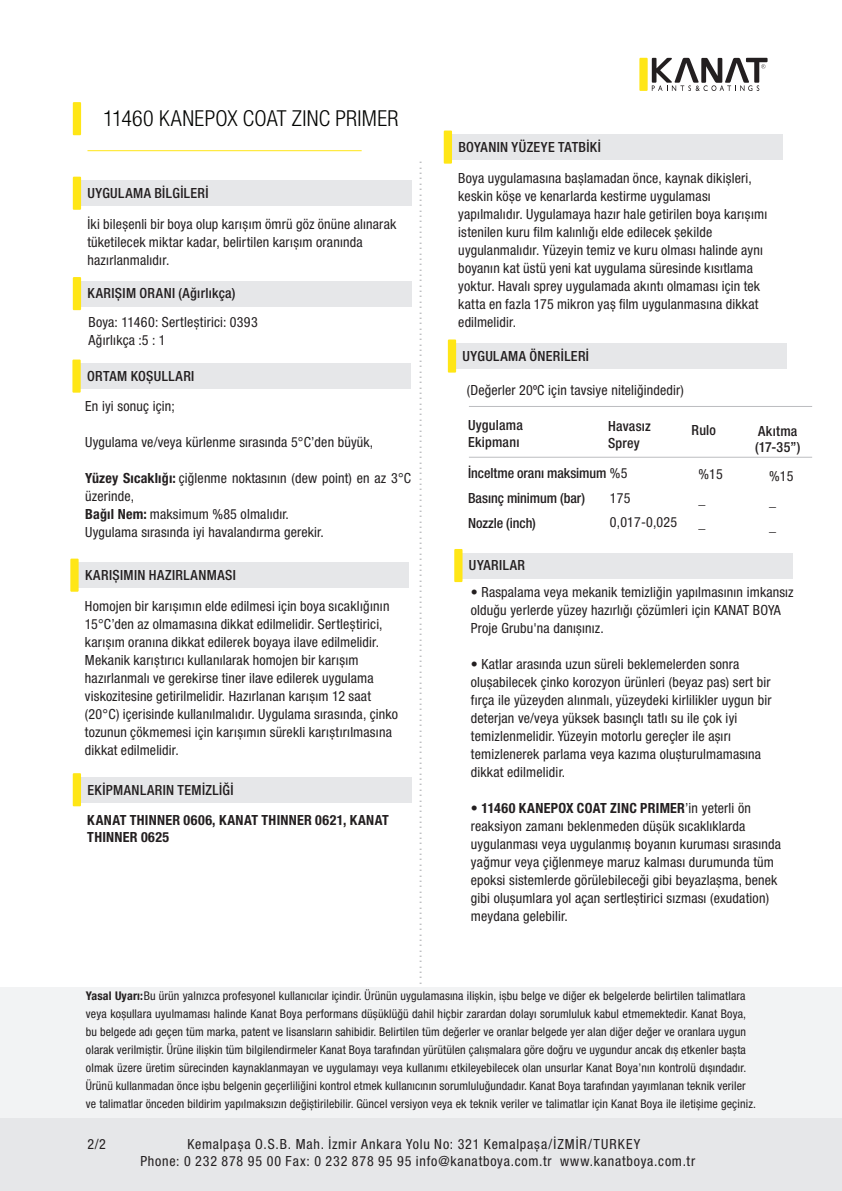
<style>
.page{position:relative;width:842px;height:1191px;background:#fff}
.page>*{position:absolute;margin:0;border:0;box-sizing:border-box;transform-origin:0 0}
.t1{font:300 condensed 22px "Helvetica Neue LT Pro";letter-spacing:.015em;color:#040503}
.t2{font:300 condensed 18px "Helvetica Neue LT Pro";color:#bcbdc0;scale:1.06 1}
.t3{font:condensed 14px/18px "Helvetica Neue LT Pro";letter-spacing:.01em;color:#231f20}
.t4{font:500 condensed 14px/16.8px "Helvetica Neue LT Pro";letter-spacing:.025em;color:#231f20}
.t5{font:condensed 14px/16.8px "Helvetica Neue LT Pro";letter-spacing:.055em;color:#231f20;text-align:center}
.t6{font:500 condensed 14px/24.8px "Helvetica Neue LT Pro";color:#231f20}
.t7{font:700 condensed 14px/16.8px "Helvetica Neue LT Pro";letter-spacing:.025em;color:#231f20}
.t8{font:condensed 12px/18px "Helvetica Neue LT Pro";letter-spacing:.01em;color:#231f20}
.s1{font-weight:700}
.s2{font-weight:400}
</style>
<div class="page">
<div style="left:77px;top:180px;width:334px;height:26px;background:#e6e7e9"></div>
<svg style="left:73px;top:177px;width:8px;height:33px"></svg>
<div style="left:458px;top:553px;width:335px;height:25px;background:#e6e7e9"></div>
<svg style="left:454px;top:549px;width:8px;height:33px"></svg>
<div style="left:77px;top:363px;width:334px;height:26px;background:#e6e7e9"></div>
<svg style="left:72px;top:359px;width:9px;height:34px"></svg>
<div style="left:74px;top:562px;width:335px;height:26px;background:#e6e7e9"></div>
<svg style="left:70px;top:558px;width:9px;height:34px"></svg>
<div style="left:448px;top:134px;width:334px;height:26px;background:#e6e7e9"></div>
<svg style="left:444px;top:130px;width:8px;height:34px"></svg>
<div style="left:77px;top:281px;width:334px;height:25px;background:#e6e7e9"></div>
<svg style="left:73px;top:277px;width:8px;height:33px"></svg>
<div style="left:77px;top:777px;width:334px;height:25px;background:#e6e7e9"></div>
<svg style="left:73px;top:773px;width:8px;height:33px"></svg>
<div style="left:0;top:1117px;width:842px;height:74px;background:#e6e7e9"></div>
<hr style="left:87px;top:150px;width:275px;height:1px;background:#ffe616">
<svg style="left:73px;top:102px;width:8px;height:33px"></svg>
<svg style="left:639px;top:58px;width:129px;height:33px"></svg>
<div style="left:0;top:986px;width:842px;height:131px;background:#f2f3f4"></div>
<div style="left:452px;top:343px;width:334px;height:26px;background:#e6e7e9"></div>
<svg style="left:448px;top:339px;width:8px;height:34px"></svg>
<hr style="left:469px;top:457px;width:343px;height:1px;background:#bcbdc0">
<hr style="left:469px;top:406px;width:343px;height:1px;background:#bcbdc0">
<h1 class="t1" style="left:103px;top:105px;width:297px">11460 KANEPOX COAT ZINC PRIMER</h1>
<p class="t4" style="left:458px;top:138px;width:144px">BOYANIN YÜZEYE TATBİKİ</p>
<p class="t3" style="left:458px;top:169px;width:310px">Boya uygulamasına bașlamadan önce, kaynak dikișleri, keskin köșe ve kenarlarda kestirme uygulaması yapılmalıdır. Uygulamaya hazır hale getirilen boya karıșımı istenilen kuru film kalınlığı elde edilecek șekilde uygulanmalıdır. Yüzeyin temiz ve kuru olması halinde aynı boyanın kat üstü yeni kat uygulama süresinde kısıtlama yoktur. Havalı sprey uygulamada akıntı olmaması için tek katta en fazla 175 mikron yaș film uygulanmasına dikkat edilmelidir.</p>
<p class="t2" style="left:436px;top:160px;width:916px;rotate:90deg">.....................................................................................................................................................................................</p>
<p class="t4" style="left:87px;top:184px;width:123px">UYGULAMA BİLGİLERİ</p>
<p class="t3" style="left:87px;top:215px;width:311px">İki bileșenli bir boya olup karıșım ömrü göz önüne alınarak tüketilecek miktar kadar, belirtilen karıșım oranında hazırlanmalıdır.</p>
<p class="t4" style="left:87px;top:285px;width:149px">KARIȘIM ORANI (Ağırlıkça)</p>
<p class="t3" style="left:88px;top:313px;width:171px">Boya: 11460: Sertleștirici: 0393<br>Ağırlıkça :5 : 1</p>
<p class="t4" style="left:462px;top:347px;width:128px">UYGULAMA ÖNERİLERİ</p>
<p class="t4" style="left:87px;top:367px;width:109px">ORTAM KOȘULLARI</p>
<p class="t3" style="left:467px;top:380px;width:218px">(Değerler 20ºC için tavsiye niteliğindedir)</p>
<p class="t4" style="left:468px;top:417px;width:56px">Uygulama<br>Ekipmanı</p>
<p class="t4" style="left:608px;top:418px;width:44px">Havasız<br>Sprey</p>
<p class="t4" style="left:755px;top:422px;width:47px">Akıtma (17-35”)</p>
<p class="t3" style="left:698px;top:461px;width:26px;line-height:24.8px">%15 _<br>_</p>
<p class="t3" style="left:769px;top:464px;width:26px;line-height:24.8px">%15 _<br>_</p>
<p class="t3" style="left:85px;top:397px;width:91px">En iyi sonuç için;</p>
<p class="t3" style="left:85px;top:433px;width:289px">Uygulama ve/veya kürlenme sırasında 5°C’den büyük,</p>
<p class="t3" style="left:85px;top:469px;width:327px"><span class="s1">Yüzey Sıcaklığı:</span> çiğlenme noktasının (dew point) en az 3°C üzerinde,<br><span class="s1">Bağıl Nem:</span> maksimum %85 olmalıdır.<br>Uygulama sırasında iyi havalandırma gerekir.</p>
<p class="t4" style="left:691px;top:421px;width:26px">Rulo</p>
<p class="t6" style="left:468px;top:461px;width:161px">İnceltme oranı maksimum <span class="s2">%5<br></span>Basınç minimum (bar)<br>Nozzle (inch)</p>
<p class="t3" style="left:610px;top:485px;width:69px;line-height:24.8px">175<br>0,017-0,025</p>
<p class="t4" style="left:469px;top:557px;width:58px">UYARILAR</p>
<p class="t4" style="left:85px;top:566px;width:152px">KARIȘIMIN HAZIRLANMASI</p>
<p class="t3" style="left:85px;top:596px;width:314px">Homojen bir karıșımın elde edilmesi için boya sıcaklığının 15°C’den az olmamasına dikkat edilmelidir. Sertleștirici, karıșım oranına dikkat edilerek boyaya ilave edilmelidir.<br>Mekanik karıștırıcı kullanılarak homojen bir karıșım hazırlanmalı ve gerekirse tiner ilave edilerek uygulama viskozitesine getirilmelidir. Hazırlanan karıșım 12 saat (20°C) içerisinde kullanılmalıdır. Uygulama sırasında, çinko tozunun çökmemesi için karıșımın sürekli karıștırılmasına dikkat edilmelidir.</p>
<p class="t3" style="left:471px;top:582px;width:324px">• Raspalama veya mekanik temizliğin yapılmasının imkansız olduğu yerlerde yüzey hazırlığı çözümleri için KANAT BOYA<br>Proje Grubu'na danıșınız.</p>
<p class="t3" style="left:471px;top:654px;width:302px">• Katlar arasında uzun süreli beklemelerden sonra olușabilecek çinko korozyon ürünleri (beyaz pas) sert bir fırça ile yüzeyden alınmalı, yüzeydeki kirlilikler uygun bir deterjan ve/veya yüksek basınçlı tatlı su ile çok iyi temizlenmelidir. Yüzeyin motorlu gereçler ile așırı temizlenerek parlama veya kazıma olușturulmamasına dikkat edilmelidir.</p>
<p class="t3" style="left:471px;top:798px;width:312px">• <span class="s1">11460 KANEPOX COAT ZINC PRIMER</span>’in yeterli ön reaksiyon zamanı beklenmeden düșük sıcaklıklarda uygulanması veya uygulanmıș boyanın kuruması sırasında yağmur veya çiğlenmeye maruz kalması durumunda tüm epoksi sistemlerde görülebileceği gibi beyazlașma, benek gibi olușumlara yol açan sertleștirici sızması (exudation) meydana gelebilir.</p>
<p class="t4" style="left:87px;top:781px;width:148px">EKİPMANLARIN TEMİZLİĞİ</p>
<p class="t7" style="left:87px;top:811px;width:303px">KANAT THINNER 0606, KANAT THINNER 0621, KANAT<br>THINNER 0625</p>
<p class="t8" style="left:86px;top:986px;width:672px"><span class="s1">Yasal Uyarı:</span>Bu ürün yalnızca profesyonel kullanıcılar içindir. Ürünün uygulamasına ilișkin, ișbu belge ve diğer ek belgelerde belirtilen talimatlara veya koșullara uyulmaması halinde Kanat Boya performans düșüklüğü dahil hiçbir zarardan dolayı sorumluluk kabul etmemektedir. Kanat Boya, bu belgede adı geçen tüm marka, patent ve lisansların sahibidir. Belirtilen tüm değerler ve oranlar belgede yer alan diğer değer ve oranlara uygun olarak verilmiștir. Ürüne ilișkin tüm bilgilendirmeler Kanat Boya tarafından yürütülen çalıșmalara göre doğru ve uygundur ancak dıș etkenler bașta olmak üzere üretim sürecinden kaynaklanmayan ve uygulamayı veya kullanımı etkileyebilecek olan unsurlar Kanat Boya’nın kontrolü dıșındadır.<br>Ürünü kullanmadan önce ișbu belgenin geçerliliğini kontrol etmek kullanıcının sorumluluğundadır. Kanat Boya tarafından yayımlanan teknik veriler ve talimatlar önceden bildirim yapılmaksızın değiștirilebilir. Güncel versiyon veya ek teknik veriler ve talimatlar için Kanat Boya ile iletișime geçiniz.</p>
<p class="t3" style="left:87px;top:1135px;width:20px">2/2</p>
<p class="t5" style="left:140px;top:1135px;width:556px">Kemalpașa O.S.B. Mah. İzmir Ankara Yolu No: 321 Kemalpașa/İZMİR/TURKEY<br>Phone: 0 232 878 95 00 Fax: 0 232 878 95 95 info@kanatboya.com.tr www.kanatboya.com.tr</p>
</div>
